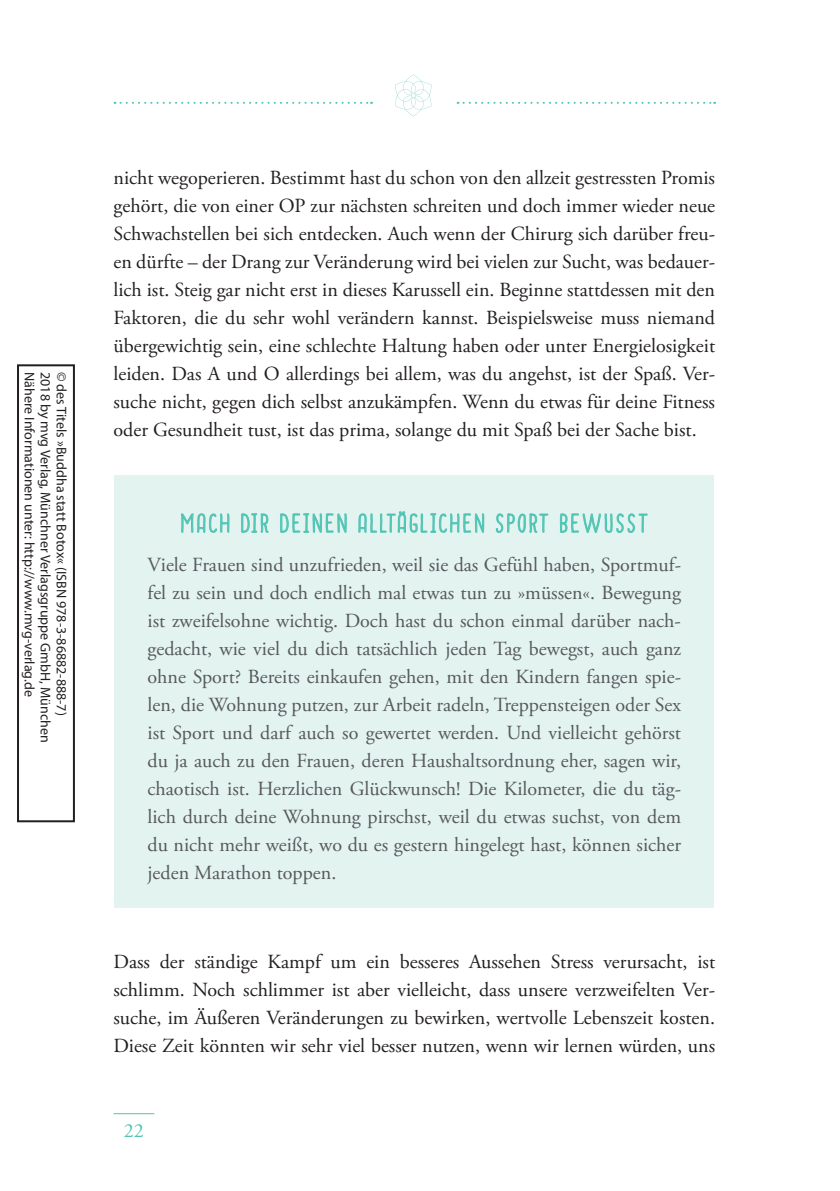
<style>
.page{position:relative;width:840px;height:1191px;background:#fff}
.page>*{position:absolute;margin:0;border:0;box-sizing:border-box;transform-origin:0 0}
.t1{font:24px "Always Together";letter-spacing:.14em;color:#51c5b5}
.t2{font:20px/28px "Adobe Garamond Pro";color:#231f20;text-align:justify}
.t3{font:20px/28px "Adobe Garamond Pro";color:#57585a;text-align:justify}
.t4{font:20px "Adobe Garamond Pro";color:#51c5b5}
.t5{font:14px "Myriad Pro";color:#231f20}
</style>
<div class="page">
<svg style="left:395px;top:74px;width:36px;height:42px"></svg>
<svg style="left:114px;top:102px;width:258px;height:2px"></svg>
<svg style="left:457px;top:102px;width:257px;height:2px"></svg>
<hr style="left:113px;top:1113px;width:41px;height:1px;background:#51c5b5">
<div style="left:114px;top:475px;width:599px;height:70px;background:#e2f3f0"></div>
<div style="left:114px;top:543px;width:599px;height:364px;background:#e2f3f0"></div>
<svg style="left:181px;top:513px;width:48px;height:20px"></svg>
<svg style="left:241px;top:513px;width:27px;height:20px"></svg>
<svg style="left:280px;top:513px;width:66px;height:20px"></svg>
<svg style="left:358px;top:511px;width:126px;height:22px"></svg>
<svg style="left:495px;top:513px;width:53px;height:20px"></svg>
<svg style="left:559px;top:513px;width:88px;height:20px"></svg>
<div style="left:17px;top:364px;width:58px;height:458px;border:2px solid #231f20"></div>
<p class="t5" style="left:38px;top:372px;width:326px;rotate:90deg">Nähere Informationen unter: http://www.mvg-verlag.de</p>
<p class="t5" style="left:54px;top:372px;width:372px;rotate:90deg">2018 by mvg Verlag, Münchner Verlagsgruppe GmbH, München</p>
<p class="t5" style="left:70px;top:372px;width:345px;rotate:90deg">© des Titels »Buddha statt Botox« (ISBN 978-3-86882-888-7)</p>
<p class="t2" style="left:113px;top:164px;width:603px">nicht wegoperieren. Bestimmt hast du schon von den allzeit gestressten Promis gehört, die von einer OP zur nächsten schreiten und doch immer wieder neue Schwachstellen bei sich entdecken. Auch wenn der Chirurg sich darüber freu&shy;en dürfte – der Drang zur Veränderung wird bei vielen zur Sucht, was bedauer&shy;lich ist. Steig gar nicht erst in dieses Karussell ein. Beginne stattdessen mit den Faktoren, die du sehr wohl verändern kannst. Beispielsweise muss niemand übergewichtig sein, eine schlechte Haltung haben oder unter Energielosigkeit leiden. Das A und O allerdings bei allem, was du angehst, ist der Spaß. Ver&shy;suche nicht, gegen dich selbst anzukämpfen. Wenn du etwas für deine Fitness oder Gesundheit tust, ist das prima, solange du mit Spaß bei der Sache bist.</p>
<p class="t1" style="left:181px;top:504px;width:468px">MACH DIR DEINEN ALLTÄGLICHEN SPORT BEWUSST</p>
<p class="t3" style="left:147px;top:551px;width:534px">Viele Frauen sind unzufrieden, weil sie das Gefühl haben, Sportmuf&shy;fel zu sein und doch endlich mal etwas tun zu »müssen«. Bewegung ist zweifelsohne wichtig. Doch hast du schon einmal darüber nach&shy;gedacht, wie viel du dich tatsächlich jeden Tag bewegst, auch ganz ohne Sport? Bereits einkaufen gehen, mit den Kindern fangen spie&shy;len, die Wohnung putzen, zur Arbeit radeln, Treppensteigen oder Sex ist Sport und darf auch so gewertet werden. Und vielleicht gehörst du ja auch zu den Frauen, deren Haushaltsordnung eher, sagen wir, chaotisch ist. Herzlichen Glückwunsch! Die Kilometer, die du täg&shy;lich durch deine Wohnung pirschst, weil du etwas suchst, von dem du nicht mehr weißt, wo du es gestern hingelegt hast, können sicher jeden Marathon toppen.</p>
<p class="t2" style="left:113px;top:948px;width:603px">Dass der ständige Kampf um ein besseres Aussehen Stress verursacht, ist schlimm. Noch schlimmer ist aber vielleicht, dass unsere verzweifelten Ver&shy;suche, im Äußeren Veränderungen zu bewirken, wertvolle Lebenszeit kosten.<br>Diese Zeit könnten wir sehr viel besser nutzen, wenn wir lernen würden, uns</p>
<p class="t4" style="left:124px;top:1118px;width:21px">22</p>
</div>
